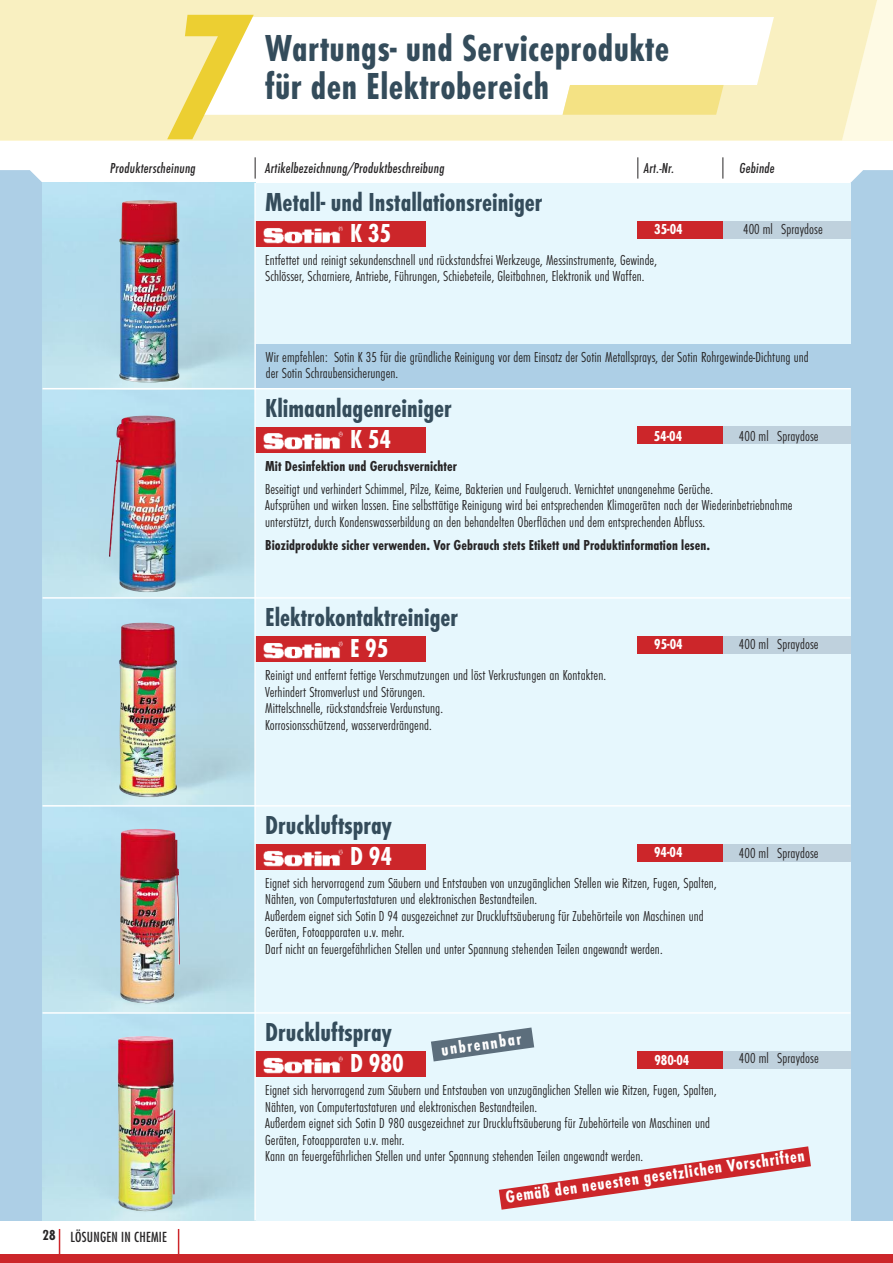
<style>
.page{position:relative;width:893px;height:1263px;background:#fff}
.page>*{position:absolute;margin:0;border:0;box-sizing:border-box;transform-origin:0 0}
.t1{font:italic 700 condensed 186.6px "Futura T";color:#eccf32}
.t2{font:700 condensed 39px/37.5px "Futura T";letter-spacing:.015em;color:#344c5b}
.t3{font:700 condensed 27px "Futura T";color:#344c5b}
.t4{font:700 condensed 27px "Futura T";color:#fff}
.t5{font:700 condensed 18px "Futura T";color:#fff}
.t6{font:300 condensed 15px/16.5px "Futura T";letter-spacing:.005em;color:#272526}
.t7{font:700 condensed 15px "Futura T";letter-spacing:.005em;color:#272526}
.t8{font:italic 500 condensed 15px "Futura T";letter-spacing:.015em;color:#272526}
.t9{font:700 condensed 15px "Futura T";color:#fff}
.t10{font:condensed 13.5px "Futura LT";letter-spacing:.02em;color:#272526}
.s1{font-family:"Futura T";font-weight:700;font-size:15px}
</style>
<div class="page">
<svg style="left:0;top:170px;width:43px;height:13px"></svg>
<svg style="left:850px;top:170px;width:43px;height:13px"></svg>
<div style="left:0;top:0;width:880px;height:140px;background:#f9f0c1"></div>
<svg style="left:190px;top:17px;width:584px;height:98px"></svg>
<div style="left:0;top:183px;width:893px;height:1037px;background:#adcfe6"></div>
<div style="left:255px;top:183px;width:595px;height:1037px;background:#e6f7fd"></div>
<img style="left:43px;top:183px;width:211px;height:207px">
<svg style="left:43px;top:390px;width:211px;height:207px;fill:#b3dcec"></svg>
<svg style="left:43px;top:599px;width:211px;height:206px;fill:#b3dcec"></svg>
<svg style="left:43px;top:806px;width:211px;height:206px;fill:#b3dcec"></svg>
<div style="left:43px;top:1013px;width:212px;height:207px;background:linear-gradient(to bottom,#b0ddf0,#b9dbe5)"></div>
<hr style="left:43px;top:388px;width:807px;height:1px;background:#fff">
<hr style="left:43px;top:805px;width:807px;height:1px;background:#fff">
<hr style="left:43px;top:1012px;width:807px;height:2px;background:#fff">
<img style="left:109px;top:416px;width:67px;height:176px">
<img style="left:119px;top:623px;width:58px;height:174px">
<img style="left:119px;top:200px;width:61px;height:182px">
<hr style="left:59px;top:1229px;width:1px;height:34px;background:#cc262a">
<hr style="left:178px;top:1229px;width:1px;height:34px;background:#cc262a">
<div style="left:0;top:1254px;width:893px;height:9px;background:#cc262a"></div>
<svg style="left:255px;top:157px;width:1px;height:22px"></svg>
<svg style="left:637px;top:157px;width:1px;height:22px"></svg>
<svg style="left:722px;top:157px;width:1px;height:22px"></svg>
<div style="left:255px;top:221px;width:170px;height:26px;background:#cc262a"></div>
<img style="left:263px;top:226px;width:79px;height:17px">
<div style="left:638px;top:221px;width:85px;height:17px;background:#cc262a"></div>
<div style="left:723px;top:221px;width:127px;height:17px;background:#bfd1dd"></div>
<div style="left:255px;top:427px;width:170px;height:25px;background:#cc262a"></div>
<img style="left:263px;top:431px;width:79px;height:18px">
<div style="left:638px;top:427px;width:85px;height:17px;background:#cc262a"></div>
<div style="left:723px;top:427px;width:127px;height:17px;background:#bfd1dd"></div>
<div style="left:255px;top:636px;width:170px;height:26px;background:#cc262a"></div>
<img style="left:263px;top:641px;width:79px;height:17px">
<div style="left:638px;top:636px;width:85px;height:17px;background:#cc262a"></div>
<div style="left:723px;top:636px;width:127px;height:17px;background:#bfd1dd"></div>
<div style="left:255px;top:844px;width:170px;height:26px;background:#cc262a"></div>
<img style="left:263px;top:849px;width:79px;height:17px">
<div style="left:638px;top:844px;width:85px;height:17px;background:#cc262a"></div>
<div style="left:723px;top:844px;width:127px;height:17px;background:#bfd1dd"></div>
<div style="left:255px;top:1051px;width:170px;height:26px;background:#cc262a"></div>
<img style="left:263px;top:1056px;width:79px;height:17px">
<div style="left:638px;top:1051px;width:85px;height:17px;background:#cc262a"></div>
<div style="left:723px;top:1051px;width:127px;height:17px;background:#bfd1dd"></div>
<svg style="left:563px;top:85px;width:161px;height:30px;background:#f4e388"></svg>
<div style="left:255px;top:344px;width:599px;height:43px;background:#adcfe6"></div>
<hr style="left:43px;top:597px;width:807px;height:2px;background:#fff">
<hr style="left:254px;top:183px;width:2px;height:1037px;background:#fff">
<svg style="left:431px;top:1027px;width:103px;height:34px"></svg>
<svg style="left:499px;top:1146px;width:312px;height:64px"></svg>
<img style="left:120px;top:829px;width:60px;height:174px">
<img style="left:118px;top:1036px;width:57px;height:175px">
<h1 class="t1" style="left:168px;top:-34px;width:81px">7</h1>
<h2 class="t2" style="left:265px;top:29px;width:406px">Wartungs- und Serviceprodukte für den Elektrobereich</h2>
<p class="t8" style="left:110px;top:159px;width:87px">Produkterscheinung</p>
<p class="t8" style="left:265px;top:159px;width:181px">Artikelbezeichnung/Produktbeschreibung</p>
<p class="t8" style="left:644px;top:159px;width:32px">Art.-Nr.</p>
<p class="t8" style="left:739px;top:159px;width:37px">Gebinde</p>
<h3 class="t3" style="left:265px;top:186px;width:279px">Metall- und Installationsreiniger</h3>
<h3 class="t4" style="left:350px;top:217px;width:43px">K35</h3>
<p class="t6" style="left:265px;top:252px;width:393px">Entfettet und reinigt sekundenschnell und rückstandsfrei Werkzeuge, Messinstrumente, Gewinde,<br>Schlösser, Scharniere, Antriebe, Führungen, Schiebeteile, Gleitbahnen, Elektronik und Waffen.</p>
<p class="t9" style="left:654px;top:220px;width:30px">35-04</p>
<p class="t6" style="left:743px;top:221px;width:81px">400 ml Spraydose</p>
<p class="t6" style="left:266px;top:348px;width:544px">Wir empfehlen: Sotin K 35 für die gründliche Reinigung vor dem Einsatz der Sotin Metallsprays, der Sotin Rohrgewinde-Dichtung und der Sotin Schraubensicherungen.</p>
<h3 class="t3" style="left:265px;top:392px;width:188px">Klimaanlagenreiniger</h3>
<h3 class="t4" style="left:350px;top:423px;width:43px">K54</h3>
<p class="t7" style="left:265px;top:457px;width:193px">Mit Desinfektion und Geruchsvernichter</p>
<p class="t6" style="left:265px;top:480px;width:529px">Beseitigt und verhindert Schimmel, Pilze, Keime, Bakterien und Faulgeruch. Vernichtet unangenehme Gerüche.<br>Aufsprühen und wirken lassen. Eine selbsttätige Reinigung wird bei entsprechenden Klimageräten nach der Wiederinbetriebnahme unterstützt, durch Kondenswasserbildung an den behandelten Oberflächen und dem entsprechenden Abfluss.</p>
<p class="t7" style="left:265px;top:536px;width:446px">Biozidprodukte sicher verwenden. Vor Gebrauch stets Etikett und Produktinformation lesen.</p>
<p class="t9" style="left:654px;top:427px;width:30px">54-04</p>
<p class="t6" style="left:739px;top:427px;width:81px">400 ml Spraydose</p>
<h3 class="t3" style="left:265px;top:601px;width:194px">Elektrokontaktreiniger</h3>
<h3 class="t4" style="left:350px;top:632px;width:40px">E95</h3>
<p class="t6" style="left:265px;top:667px;width:342px">Reinigt und entfernt fettige Verschmutzungen und löst Verkrustungen an Kontakten.<br>Verhindert Stromverlust und Störungen.<br>Mittelschnelle, rückstandsfreie Verdunstung.<br>Korrosionsschützend, wasserverdrängend.</p>
<p class="t9" style="left:654px;top:635px;width:30px">95-04</p>
<p class="t6" style="left:739px;top:635px;width:81px">400 ml Spraydose</p>
<h3 class="t3" style="left:265px;top:809px;width:128px">Druckluftspray</h3>
<h3 class="t4" style="left:350px;top:840px;width:43px">D94</h3>
<p class="t6" style="left:265px;top:874px;width:453px">Eignet sich hervorragend zum Säubern und Entstauben von unzugänglichen Stellen wie Ritzen, Fugen, Spalten, Nähten, von Computertastaturen und elektronischen Bestandteilen.<br>Außerdem eignet sich Sotin D 94 ausgezeichnet zur Druckluftsäuberung für Zubehörteile von Maschinen und Geräten, Fotoapparaten u.v. mehr.<br>Darf nicht an feuergefährlichen Stellen und unter Spannung stehenden Teilen angewandt werden.</p>
<p class="t9" style="left:654px;top:843px;width:30px">94-04</p>
<p class="t6" style="left:739px;top:844px;width:81px">400 ml Spraydose</p>
<p class="t10" style="left:43px;top:1230px;width:126px"><span class="s1">28</span> LÖSUNGEN IN CHEMIE</p>
<h3 class="t3" style="left:265px;top:1016px;width:128px">Druckluftspray</h3>
<h3 class="t4" style="left:350px;top:1047px;width:55px">D 980</h3>
<p class="t6" style="left:265px;top:1082px;width:453px">Eignet sich hervorragend zum Säubern und Entstauben von unzugänglichen Stellen wie Ritzen, Fugen, Spalten, Nähten, von Computertastaturen und elektronischen Bestandteilen.<br>Außerdem eignet sich Sotin D 980 ausgezeichnet zur Druckluftsäuberung für Zubehörteile von Maschinen und Geräten, Fotoapparaten u.v. mehr.<br>Kann an feuergefährlichen Stellen und unter Spannung stehenden Teilen angewandt werden.</p>
<p class="t5" style="left:440px;top:1039px;width:82px;rotate:-8deg">unbrennbar</p>
<p class="t9" style="left:654px;top:1051px;width:37px">980-04</p>
<p class="t6" style="left:739px;top:1050px;width:81px">400 ml Spraydose</p>
<p class="t5" style="left:504px;top:1186px;width:303px;rotate:-8deg">Gemäß den neuesten gesetzlichen Vorschriften</p>
</div>
